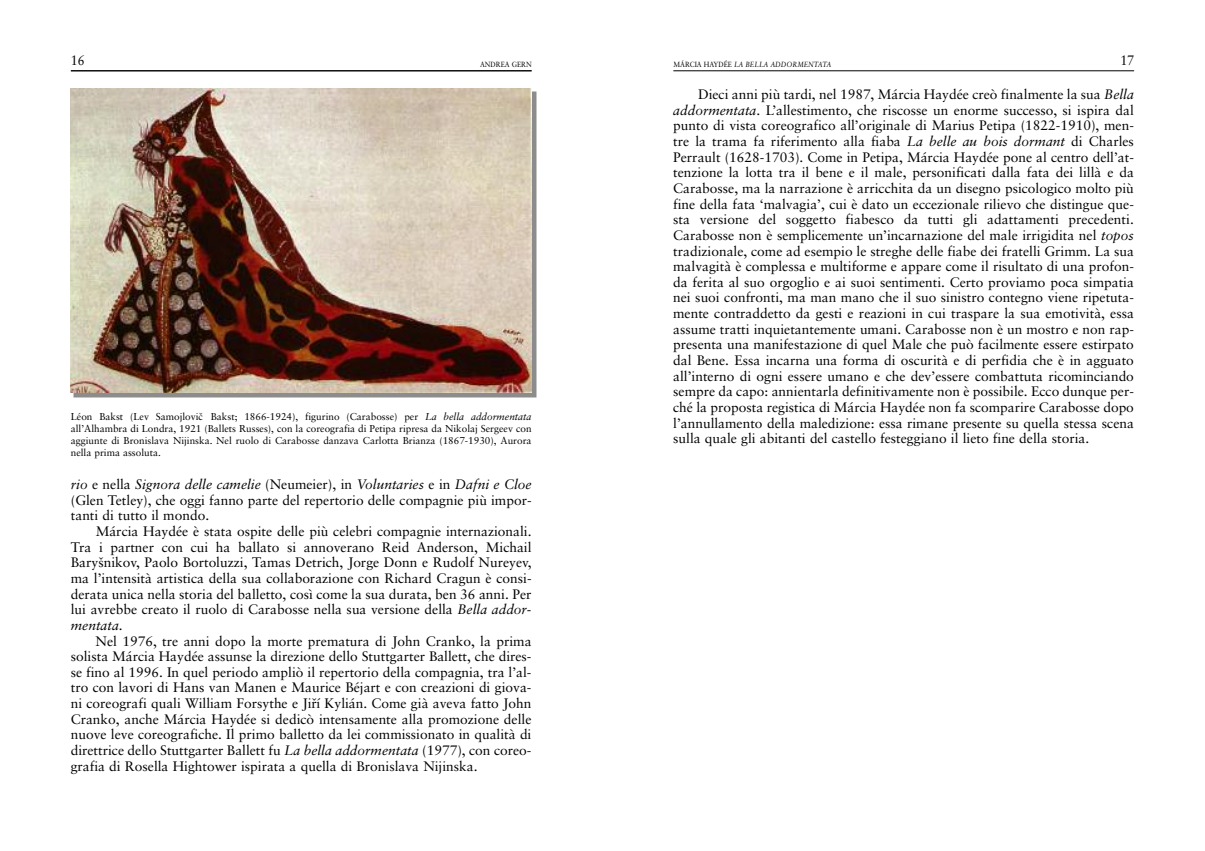
<style>
.page{position:relative;width:1205px;height:851px;background:#fff}
.page>*{position:absolute;margin:0;border:0;box-sizing:border-box;transform-origin:0 0}
.t1{font:13.75px/15.6px "Sabon";color:#000;text-align:justify}
.t2{font:13.75px "Sabon";color:#000;scale:.9 1}
.t3{font:10px/11.9px "Sabon";color:#000;text-align:justify}
.t4{font:italic 7.5px "Sabon";color:#000;scale:.9 1}
.t5{font:7.5px "Sabon";color:#000;scale:.9 1}
.s1{font-style:normal}
.s2{font-style:italic}
</style>
<div class="page">
<hr style="left:673px;top:71px;width:461px;height:1px;background:#000">
<hr style="left:71px;top:71px;width:460px;height:1px;background:#000">
<img style="left:71px;top:91px;width:466px;height:307px">
<img style="left:71px;top:89px;width:461px;height:303px">
<p class="t2" style="left:71px;top:55px;width:17px">16</p>
<p class="t4" style="left:673px;top:61px;width:177px"><span class="s1">MÁRCIA HAYDÉE</span> LA BELLA ADDORMENTATA</p>
<p class="t2" style="left:1120px;top:55px;width:17px">17</p>
<p class="t5" style="left:480px;top:61px;width:59px">ANDREA GERN</p>
<p class="t3" style="left:71px;top:411px;width:462px">Léon Bakst (Lev Samojlovicˇ Bakst; 1866-1924), figurino (Carabosse) per <span class="s2">La bella addormentata </span>all’Alhambra di Londra, 1921 (Ballets Russes), con la coreografia di Petipa ripresa da Nikolaj Sergeev con aggiunte di Bronislava Nijinska. Nel ruolo di Carabosse danzava Carlotta Brianza (1867-1930), Aurora nella prima assoluta.</p>
<p class="t1" style="left:71px;top:477px;width:462px"><span class="s2">rio</span> e nella <span class="s2">Signora delle camelie</span> (Neumeier), in <span class="s2">Voluntaries</span> e in <span class="s2">Dafni e Cloe </span>(Glen Tetley), che oggi fanno parte del repertorio delle compagnie più impor&shy;tanti di tutto il mondo.</p>
<p class="t1" style="left:71px;top:524px;width:462px;text-indent:25px">Márcia Haydée è stata ospite delle più celebri compagnie internazionali.<br>Tra i partner con cui ha ballato si annoverano Reid Anderson, Michail Baryšnikov, Paolo Bortoluzzi, Tamas Detrich, Jorge Donn e Rudolf Nureyev, ma l’intensità artistica della sua collaborazione con Richard Cragun è consi&shy;derata unica nella storia del balletto, così come la sua durata, ben 36 anni. Per lui avrebbe creato il ruolo di Carabosse nella sua versione della <span class="s2">Bella addor&shy;mentata</span>.</p>
<p class="t1" style="left:71px;top:634px;width:462px;text-indent:25px">Nel 1976, tre anni dopo la morte prematura di John Cranko, la prima solista Márcia Haydée assunse la direzione dello Stuttgarter Ballett, che dires&shy;se fino al 1996. In quel periodo ampliò il repertorio della compagnia, tra l’al&shy;tro con lavori di Hans van Manen e Maurice Béjart e con creazioni di giova&shy;ni coreografi quali William Forsythe e Jirˇí Kylián. Come già aveva fatto John Cranko, anche Márcia Haydée si dedicò intensamente alla promozione delle nuove leve coreografiche. Il primo balletto da lei commissionato in qualità di direttrice dello Stuttgarter Ballett fu <span class="s2">La bella addormentata</span> (1977), con coreo&shy;grafia di Rosella Hightower ispirata a quella di Bronislava Nijinska.</p>
<p class="t1" style="left:673px;top:88px;width:462px;text-indent:25px">Dieci anni più tardi, nel 1987, Márcia Haydée creò finalmente la sua <span class="s2">Bella addormentata</span>. L’allestimento, che riscosse un enorme successo, si ispira dal punto di vista coreografico all’originale di Marius Petipa (1822-1910), men&shy;tre la trama fa riferimento alla fiaba <span class="s2">La belle au bois dormant</span> di Charles Perrault (1628-1703). Come in Petipa, Márcia Haydée pone al centro dell’at&shy;tenzione la lotta tra il bene e il male, personificati dalla fata dei lillà e da Carabosse, ma la narrazione è arricchita da un disegno psicologico molto più fine della fata ‘malvagia’, cui è dato un eccezionale rilievo che distingue que&shy;sta versione del soggetto fiabesco da tutti gli adattamenti precedenti.<br>Carabosse non è semplicemente un’incarnazione del male irrigidita nel <span class="s2">topos </span>tradizionale, come ad esempio le streghe delle fiabe dei fratelli Grimm. La sua malvagità è complessa e multiforme e appare come il risultato di una profon&shy;da ferita al suo orgoglio e ai suoi sentimenti. Certo proviamo poca simpatia nei suoi confronti, ma man mano che il suo sinistro contegno viene ripetuta&shy;mente contraddetto da gesti e reazioni in cui traspare la sua emotività, essa assume tratti inquietantemente umani. Carabosse non è un mostro e non rap&shy;presenta una manifestazione di quel Male che può facilmente essere estirpato dal Bene. Essa incarna una forma di oscurità e di perfidia che è in agguato all’interno di ogni essere umano e che dev’essere combattuta ricominciando sempre da capo: annientarla definitivamente non è possibile. Ecco dunque per&shy;ché la proposta registica di Márcia Haydée non fa scomparire Carabosse dopo l’annullamento della maledizione: essa rimane presente su quella stessa scena sulla quale gli abitanti del castello festeggiano il lieto fine della storia.</p>
</div>
